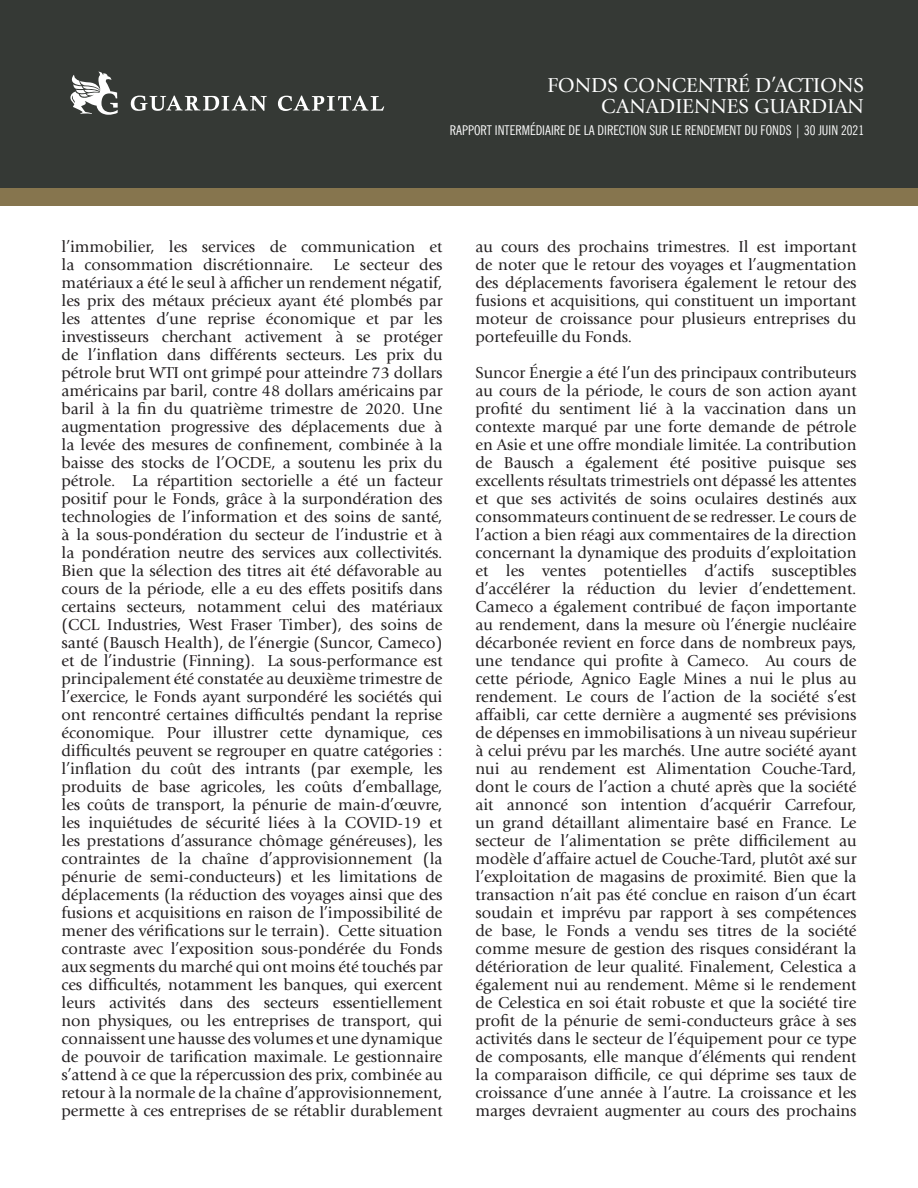
<style>
.page{position:relative;width:918px;height:1188px;background:#fff}
.page>*{position:absolute;margin:0;border:0;box-sizing:border-box;transform-origin:0 0}
.t1{font:21px/21px "Giovanni Std";color:#fff;text-align:right}
.t2{font:16.5px/18px "Giovanni Std";color:#231f20;text-align:justify}
.t3{font:condensed 13.5px "News Gothic BT";color:#fff}
</style>
<div class="page">
<div style="left:0;top:0;width:918px;height:189px;background:#353935"></div>
<div style="left:0;top:188px;width:918px;height:17px;background:#86754e"></div>
<svg style="left:70px;top:71px;width:48px;height:44px"></svg>
<svg style="left:131px;top:96px;width:136px;height:15px"></svg>
<svg style="left:278px;top:96px;width:106px;height:15px"></svg>
<p class="t1" style="left:547px;top:74px;width:318px">FONDS CONCENTRÉ D’ACTIONS<br>CANADIENNES GUARDIAN</p>
<p class="t3" style="left:450px;top:122px;width:416px">RAPPORT INTERMÉDIAIRE DE LA DIRECTION SUR LE RENDEMENT DU FONDS | 30 JUIN 2021</p>
<p class="t2" style="left:62px;top:238px;width:383px">l’immobilier, les services de communication et la consommation discrétionnaire. Le secteur des matériaux a été le seul à affcher un rendement négatif, les prix des métaux précieux ayant été plombés par les attentes d’une reprise économique et par les investisseurs cherchant activement à se protéger de l’infation dans différents secteurs. Les prix du pétrole brut WTI ont grimpé pour atteindre 73 dollars américains par baril, contre 48 dollars américains par baril à la fn du quatrième trimestre de 2020. Une augmentation progressive des déplacements due à la levée des mesures de confnement, combinée à la baisse des stocks de l’OCDE, a soutenu les prix du pétrole. La répartition sectorielle a été un facteur positif pour le Fonds, grâce à la surpondération des technologies de l’information et des soins de santé, à la sous-pondération du secteur de l’industrie et à la pondération neutre des services aux collectivités.<br>Bien que la sélection des titres ait été défavorable au cours de la période, elle a eu des effets positifs dans certains secteurs, notamment celui des matériaux (CCL Industries, West Fraser Timber), des soins de santé (Bausch Health), de l’énergie (Suncor, Cameco) et de l’industrie (Finning). La sous-performance est principalement été constatée au deuxième trimestre de l’exercice, le Fonds ayant surpondéré les sociétés qui ont rencontré certaines diffcultés pendant la reprise économique. Pour illustrer cette dynamique, ces diffcultés peuvent se regrouper en quatre catégories : l’infation du coût des intrants (par exemple, les produits de base agricoles, les coûts d’emballage, les coûts de transport, la pénurie de main-d’œuvre, les inquiétudes de sécurité liées à la COVID-19 et les prestations d’assurance chômage généreuses), les contraintes de la chaîne d’approvisionnement (la pénurie de semi-conducteurs) et les limitations de déplacements (la réduction des voyages ainsi que des fusions et acquisitions en raison de l’impossibilité de mener des vérifcations sur le terrain). Cette situation contraste avec l’exposition sous-pondérée du Fonds aux segments du marché qui ont moins été touchés par ces diffcultés, notamment les banques, qui exercent leurs activités dans des secteurs essentiellement non physiques, ou les entreprises de transport, qui connaissent une hausse des volumes et une dynamique de pouvoir de tarifcation maximale. Le gestionnaire s’attend à ce que la répercussion des prix, combinée au retour à la normale de la chaîne d’approvisionnement, permette à ces entreprises de se rétablir durablement</p>
<p class="t2" style="left:476px;top:238px;width:383px">au cours des prochains trimestres. Il est important de noter que le retour des voyages et l’augmentation des déplacements favorisera également le retour des fusions et acquisitions, qui constituent un important moteur de croissance pour plusieurs entreprises du portefeuille du Fonds.</p>
<p class="t2" style="left:476px;top:364px;width:383px">Suncor Énergie a été l’un des principaux contributeurs au cours de la période, le cours de son action ayant profté du sentiment lié à la vaccination dans un contexte marqué par une forte demande de pétrole en Asie et une offre mondiale limitée. La contribution de Bausch a également été positive puisque ses excellents résultats trimestriels ont dépassé les attentes et que ses activités de soins oculaires destinés aux consommateurs continuent de se redresser. Le cours de l’action a bien réagi aux commentaires de la direction concernant la dynamique des produits d’exploitation et les ventes potentielles d’actifs susceptibles d’accélérer la réduction du levier d’endettement.<br>Cameco a également contribué de façon importante au rendement, dans la mesure où l’énergie nucléaire décarbonée revient en force dans de nombreux pays, une tendance qui profte à Cameco. Au cours de cette période, Agnico Eagle Mines a nui le plus au rendement. Le cours de l’action de la société s’est affaibli, car cette dernière a augmenté ses prévisions de dépenses en immobilisations à un niveau supérieur à celui prévu par les marchés. Une autre société ayant nui au rendement est Alimentation Couche-Tard, dont le cours de l’action a chuté après que la société ait annoncé son intention d’acquérir Carrefour, un grand détaillant alimentaire basé en France. Le secteur de l’alimentation se prête diffcilement au modèle d’affaire actuel de Couche-Tard, plutôt axé sur l’exploitation de magasins de proximité. Bien que la transaction n’ait pas été conclue en raison d’un écart soudain et imprévu par rapport à ses compétences de base, le Fonds a vendu ses titres de la société comme mesure de gestion des risques considérant la détérioration de leur qualité. Finalement, Celestica a également nui au rendement. Même si le rendement de Celestica en soi était robuste et que la société tire proft de la pénurie de semi-conducteurs grâce à ses activités dans le secteur de l’équipement pour ce type de composants, elle manque d’éléments qui rendent la comparaison diffcile, ce qui déprime ses taux de croissance d’une année à l’autre. La croissance et les marges devraient augmenter au cours des prochains</p>
</div>
